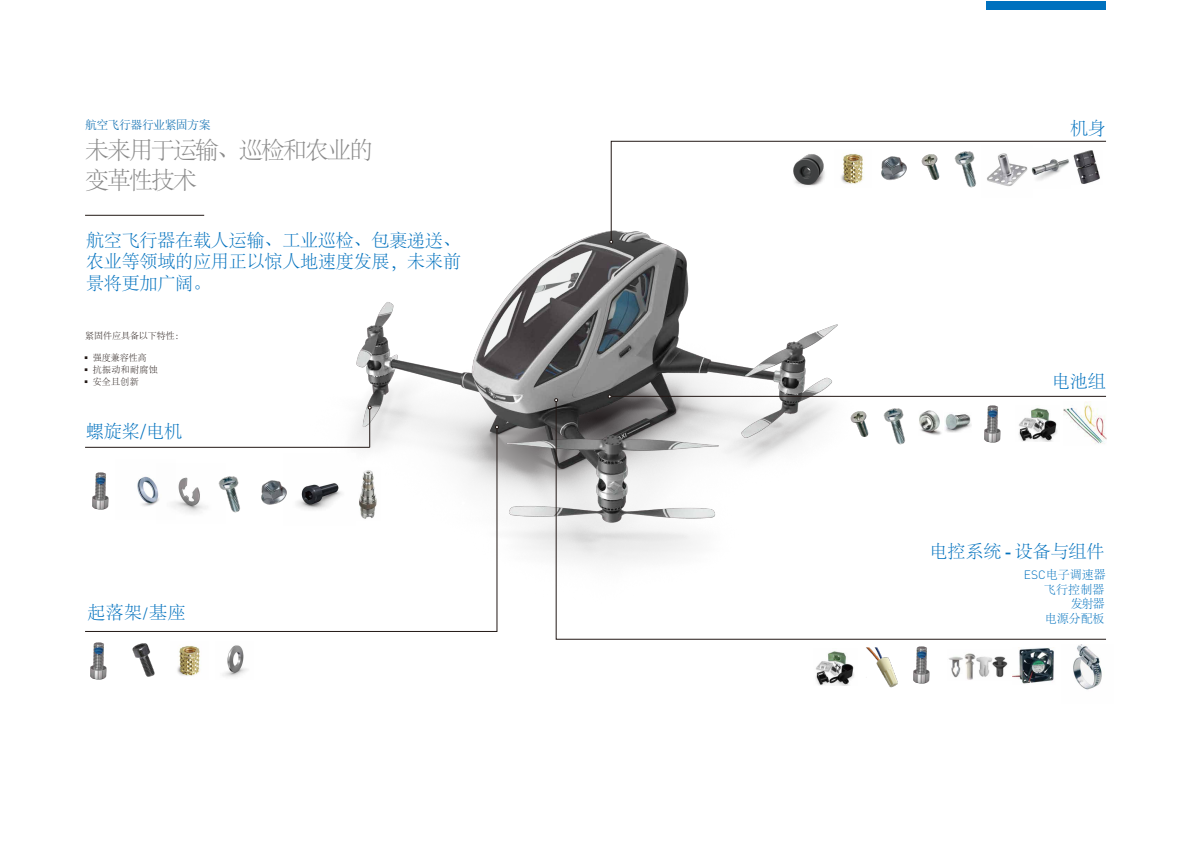
<style>
.page{position:relative;width:1190px;height:842px;background:#fff}
.page>*{position:absolute;margin:0;border:0;box-sizing:border-box;transform-origin:0 0}
.t1{font:300 24px/30px "Adobe Song Std";letter-spacing:-.085em;color:#898989}
.t2{font:300 18px/21.6px "Adobe Song Std";letter-spacing:-.01em;color:#0071be;text-align:justify}
.t3{font:300 12px/14.5px "Adobe Song Std";color:#0071be;text-align:right}
.t4{font:12px "Sim Sun";letter-spacing:-.05em;color:#086baf}
.t5{font:300 9px "Adobe Song Std";letter-spacing:.005em;color:#221815}
.t6{font:300 9px "Adobe Song Std";letter-spacing:.04em;color:#221815}
.s1{font-family:"DINOT"}
.s2{font-family:"Arial";font-weight:400}
</style>
<div class="page">
<img style="left:355px;top:140px;width:595px;height:546px">
<hr style="left:85px;top:215px;width:119px;height:1px;background:#221815">
<hr style="left:369px;top:409px;width:1px;height:38px;background:#221815">
<svg style="left:85px;top:428px;width:412px;height:204px"></svg>
<svg style="left:495px;top:425px;width:4px;height:4px"></svg>
<img style="left:90px;top:642px;width:17px;height:37px">
<img style="left:177px;top:646px;width:23px;height:30px">
<img style="left:132px;top:644px;width:23px;height:33px">
<img style="left:223px;top:645px;width:24px;height:32px">
<svg style="left:555px;top:401px;width:551px;height:239px"></svg>
<svg style="left:554px;top:398px;width:4px;height:4px"></svg>
<svg style="left:610px;top:141px;width:496px;height:100px"></svg>
<svg style="left:609px;top:240px;width:4px;height:4px"></svg>
<svg style="left:608px;top:395px;width:498px;height:3px"></svg>
<img style="left:980px;top:404px;width:22px;height:38px">
<img style="left:909px;top:646px;width:22px;height:38px">
<img style="left:953px;top:151px;width:28px;height:40px">
<img style="left:882px;top:408px;width:28px;height:40px">
<img style="left:875px;top:156px;width:37px;height:25px">
<img style="left:789px;top:149px;width:39px;height:40px">
<img style="left:834px;top:149px;width:37px;height:38px">
<img style="left:916px;top:155px;width:28px;height:26px">
<img style="left:845px;top:412px;width:28px;height:26px">
<img style="left:918px;top:410px;width:24px;height:25px">
<img style="left:944px;top:412px;width:27px;height:21px">
<img style="left:1063px;top:402px;width:43px;height:43px">
<img style="left:1015px;top:405px;width:44px;height:37px">
<img style="left:813px;top:649px;width:44px;height:36px">
<img style="left:865px;top:648px;width:36px;height:40px">
<img style="left:947px;top:649px;width:61px;height:31px">
<img style="left:1012px;top:647px;width:42px;height:37px">
<img style="left:981px;top:145px;width:51px;height:52px">
<img style="left:1030px;top:148px;width:40px;height:40px">
<img style="left:1071px;top:151px;width:31px;height:34px">
<img style="left:1073px;top:644px;width:29px;height:46px">
<div style="left:986px;top:1px;width:119px;height:8px;background:#0071be"></div>
<img style="left:284px;top:454px;width:72px;height:72px">
<img style="left:157px;top:463px;width:68px;height:61px">
<img style="left:115px;top:460px;width:60px;height:60px">
<img style="left:89px;top:472px;width:22px;height:37px">
<img style="left:218px;top:476px;width:27px;height:40px">
<img style="left:255px;top:481px;width:37px;height:24px">
<img style="left:355px;top:468px;width:26px;height:52px">
<p class="t4" style="left:85px;top:119px;width:127px">航空飞行器行业紧固方案</p>
<h1 class="t1" style="left:85px;top:136px;width:289px">未来用于运输、巡检和农业的变革性技术</h1>
<p class="t2" style="left:86px;top:230px;width:376px">航空飞行器在载人运输、工业巡检、包裹递送、农业等领域的应用正以惊人地速度发展，未来前景将更加广阔。</p>
<p class="t5" style="left:85px;top:331px;width:100px">紧固件应具备以下特性：</p>
<p class="t5" style="left:84px;top:353px;width:64px">▪ 强度兼容性高</p>
<p class="t6" style="left:84px;top:365px;width:75px">▪ 抗振动和耐腐蚀</p>
<p class="t5" style="left:84px;top:377px;width:56px">▪ 安全且创新</p>
<p class="t2" style="left:86px;top:421px;width:98px">螺旋桨<span class="s1">/</span>电机</p>
<p class="t2" style="left:88px;top:602px;width:99px">起落架/基座</p>
<p class="t2" style="left:1070px;top:118px;width:37px">机身</p>
<p class="t2" style="left:1051px;top:371px;width:56px">电池组</p>
<p class="t2" style="left:929px;top:541px;width:177px">电控系统 <span class="s2">-</span> 设备与组件</p>
<p class="t3" style="left:1023px;top:568px;width:83px"><span class="s1">ESC</span>电子调速器飞行控制器<br>发射器<br>电源分配板</p>
</div>
